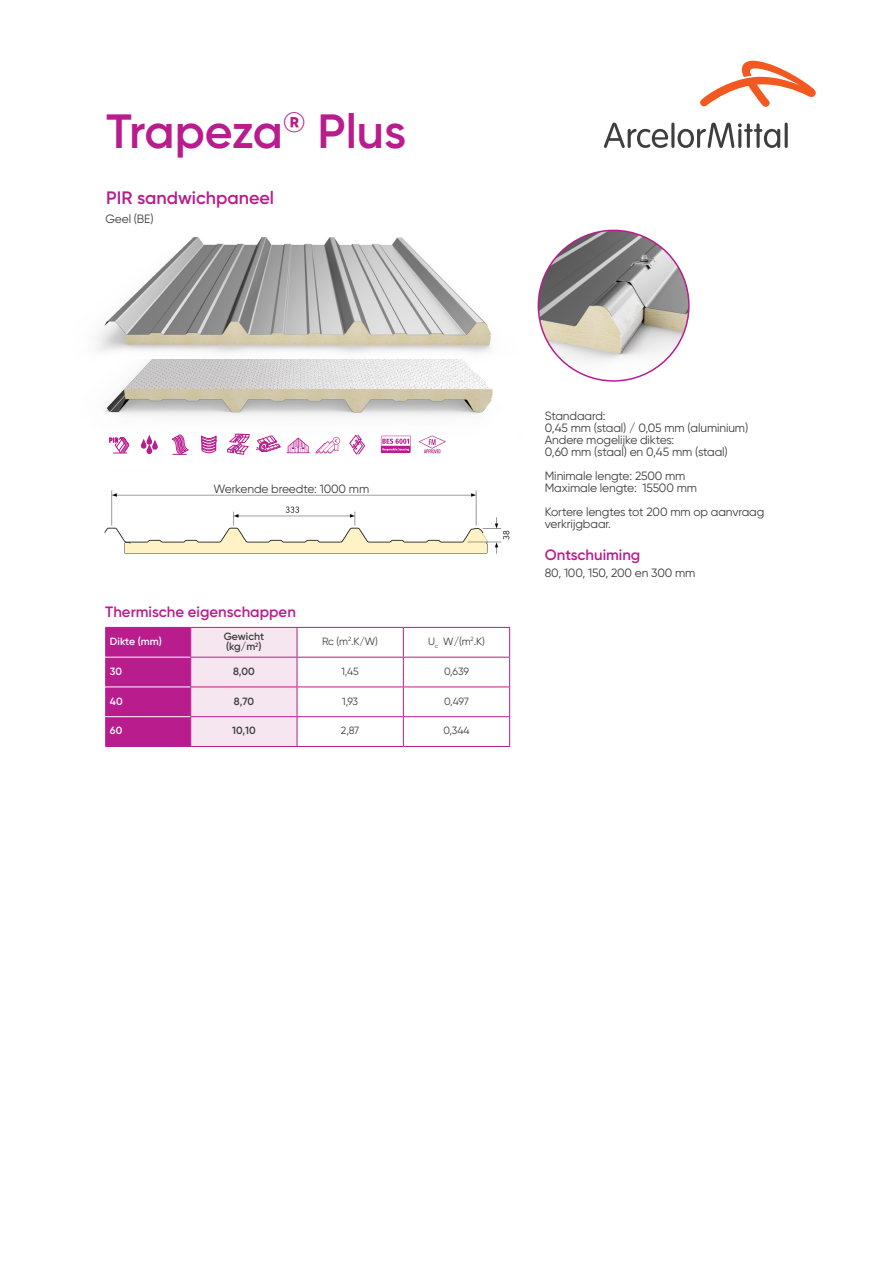
<style>
.page{position:relative;width:893px;height:1263px;background:#fff}
.page>*{position:absolute;margin:0;border:0;box-sizing:border-box;transform-origin:0 0}
.AM_Titel_groot_DAK{font:600 48px "Gilroy";letter-spacing:-.005em;color:#b81c8d}
.AM_Text_Titel_kleur_12pt_DAK{font:600 18px "Gilroy";color:#b81c8d}
.AM_Text_Titel_kleur_10pt_DAK{font:600 15px "Gilroy";color:#b81c8d}
.Am_Text_klein{font:12px/12px "Gilroy";letter-spacing:-.01em;color:#3e3e3f}
.AM_Tabel_Text_Fiche{font:10.5px "Gilroy";letter-spacing:-.02em;color:#3e3e3f}
.AM_Tabel_Text_Fiche_Bold{font:600 10.5px "Gilroy";color:#3e3e3f}
.AM_Tabel_Fiche_Titel{font:600 10.5px "Gilroy";color:#fff}
</style>
<div class="page">
<img style="left:104px;top:490px;width:407px;height:154px">
<img style="left:140px;top:415px;width:319px;height:39px">
<img style="left:97px;top:237px;width:396px;height:178px">
<div style="left:192px;top:474px;width:199px;height:19px;background:#fff"></div>
<svg style="left:141px;top:435px;width:17px;height:19px"></svg>
<svg style="left:109px;top:437px;width:21px;height:17px"></svg>
<svg style="left:170px;top:434px;width:19px;height:21px"></svg>
<svg style="left:201px;top:435px;width:16px;height:19px"></svg>
<svg style="left:227px;top:433px;width:23px;height:22px"></svg>
<svg style="left:349px;top:434px;width:17px;height:21px"></svg>
<svg style="left:256px;top:435px;width:54px;height:19px"></svg>
<svg style="left:316px;top:437px;width:24px;height:16px"></svg>
<svg style="left:381px;top:436px;width:30px;height:17px"></svg>
<svg style="left:418px;top:435px;width:28px;height:18px"></svg>
<hr style="left:297px;top:657px;width:106px;height:1px;background:#b81c8d">
<hr style="left:403px;top:657px;width:107px;height:1px;background:#b81c8d">
<hr style="left:297px;top:686px;width:106px;height:1px;background:#b81c8d">
<hr style="left:403px;top:686px;width:107px;height:1px;background:#b81c8d">
<hr style="left:297px;top:716px;width:106px;height:1px;background:#b81c8d">
<hr style="left:403px;top:716px;width:107px;height:1px;background:#b81c8d">
<svg style="left:403px;top:628px;width:1px;height:118px"></svg>
<svg style="left:509px;top:628px;width:1px;height:118px"></svg>
<hr style="left:297px;top:746px;width:106px;height:1px;background:#b81c8d">
<hr style="left:403px;top:746px;width:107px;height:1px;background:#b81c8d">
<hr style="left:191px;top:746px;width:106px;height:1px;background:#b81c8d">
<hr style="left:105px;top:746px;width:86px;height:1px;background:#b81c8d">
<hr style="left:297px;top:627px;width:106px;height:1px;background:#b81c8d">
<svg style="left:105px;top:627px;width:193px;height:119px;background:#d989c2"></svg>
<hr style="left:403px;top:627px;width:107px;height:1px;background:#b81c8d">
<img style="left:538px;top:230px;width:151px;height:151px;border-radius:75px">
<svg style="left:700px;top:61px;width:116px;height:46px"></svg>
<hr style="left:671px;top:123px;width:3px;height:25px;background:#3e3e3f;border-radius:2px">
<svg style="left:604px;top:123px;width:64px;height:25px"></svg>
<hr style="left:785px;top:123px;width:3px;height:25px;background:#3e3e3f;border-radius:2px">
<svg style="left:678px;top:123px;width:102px;height:25px"></svg>
<p class="AM_Titel_groot_DAK" style="left:106px;top:101px;width:301px">Trapeza<sup>®</sup> Plus</p>
<p class="AM_Text_Titel_kleur_12pt_DAK" style="left:106px;top:187px;width:169px">PIR sandwichpaneel</p>
<p class="Am_Text_klein" style="left:106px;top:212px;width:50px">Geel (BE)</p>
<p class="Am_Text_klein" style="left:214px;top:483px;width:157px">Werkende breedte: 1000 mm</p>
<p class="AM_Text_Titel_kleur_10pt_DAK" style="left:105px;top:602px;width:192px">Thermische eigenschappen</p>
<p class="AM_Tabel_Fiche_Titel" style="left:110px;top:635px;width:53px">Dikte (mm)</p>
<p class="AM_Tabel_Text_Fiche_Bold" style="left:224px;top:629px;width:42px">Gewicht</p>
<p class="AM_Tabel_Text_Fiche_Bold" style="left:226px;top:640px;width:37px">(kg/m<sup>2</sup>)</p>
<p class="AM_Tabel_Text_Fiche" style="left:322px;top:635px;width:57px">Rc (m<sup>2</sup>.K/W)</p>
<p class="AM_Tabel_Text_Fiche" style="left:428px;top:635px;width:58px">U<sub>c</sub> W/(m<sup>2</sup>.K)</p>
<p class="AM_Tabel_Fiche_Titel" style="left:110px;top:664px;width:14px">30</p>
<p class="AM_Tabel_Text_Fiche_Bold" style="left:233px;top:664px;width:23px">8,00</p>
<p class="AM_Tabel_Text_Fiche" style="left:341px;top:665px;width:19px">1,45</p>
<p class="AM_Tabel_Text_Fiche" style="left:444px;top:665px;width:26px">0,639</p>
<p class="AM_Tabel_Fiche_Titel" style="left:110px;top:694px;width:14px">40</p>
<p class="AM_Tabel_Text_Fiche_Bold" style="left:234px;top:694px;width:22px">8,70</p>
<p class="AM_Tabel_Text_Fiche" style="left:342px;top:694px;width:17px">1,93</p>
<p class="AM_Tabel_Text_Fiche" style="left:444px;top:694px;width:26px">0,497</p>
<p class="AM_Tabel_Fiche_Titel" style="left:110px;top:724px;width:14px">60</p>
<p class="AM_Tabel_Text_Fiche_Bold" style="left:232px;top:724px;width:25px">10,10</p>
<p class="AM_Tabel_Text_Fiche" style="left:341px;top:724px;width:20px">2,87</p>
<p class="AM_Tabel_Text_Fiche" style="left:443px;top:724px;width:28px">0,344</p>
<p class="Am_Text_klein" style="left:545px;top:410px;width:205px">Standaard:<br>0,45 mm (staal) / 0,05 mm (aluminium)</p>
<p class="Am_Text_klein" style="left:545px;top:434px;width:184px">Andere mogelijke diktes:<br>0,60 mm (staal) en 0,45 mm (staal)</p>
<p class="Am_Text_klein" style="left:545px;top:470px;width:154px">Minimale lengte: 2500 mm<br>Maximale lengte: 15500 mm</p>
<p class="Am_Text_klein" style="left:545px;top:506px;width:221px">Kortere lengtes tot 200 mm op aanvraag verkrijgbaar.</p>
<p class="AM_Text_Titel_kleur_10pt_DAK" style="left:545px;top:546px;width:97px">Ontschuiming</p>
<p class="Am_Text_klein" style="left:545px;top:566px;width:152px">80, 100, 150, 200 en 300 mm</p>
</div>
